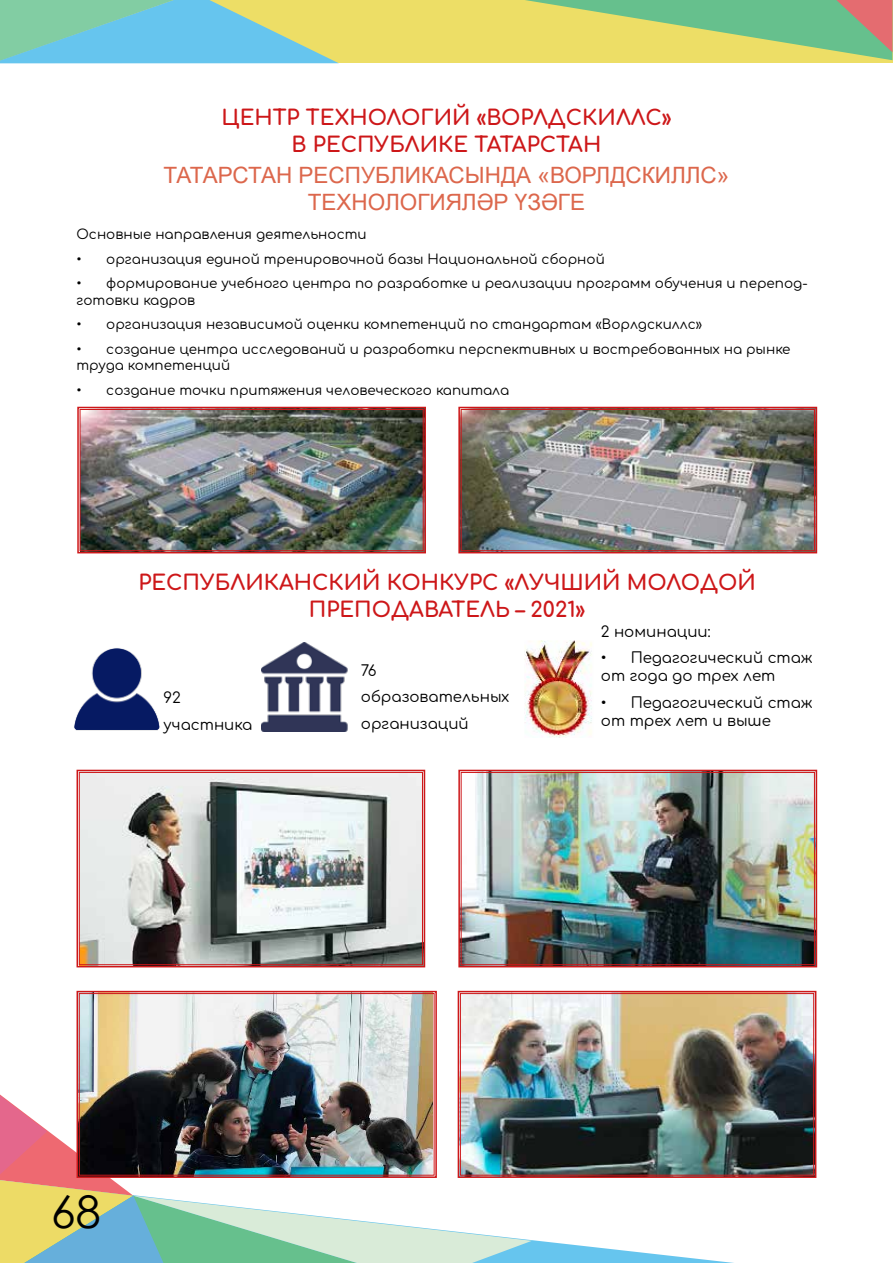
<style>
.page{position:relative;width:893px;height:1263px;background:#fff}
.page>*{position:absolute;margin:0;border:0;box-sizing:border-box;transform-origin:0 0}
.t1{font:45px "Century Gothic";color:#000}
.t2{font:22.5px/27px "Arial";color:#dc674c;text-align:center}
.t3{font:700 21px/27px "Comfortaa";color:#cd1719;text-align:center}
.t4{font:15px/26.5px "Comfortaa";color:#000}
.t5{font:13.5px/16.2px "Comfortaa";color:#000}
</style>
<div class="page">
<svg style="left:532px;top:1240px;width:202px;height:23px"></svg>
<svg style="left:0;top:1094px;width:532px;height:169px"></svg>
<div style="left:0;top:0;width:892px;height:63px;background:#edde66"></div>
<svg style="left:0;top:0;width:339px;height:64px"></svg>
<svg style="left:525px;top:0;width:367px;height:60px"></svg>
<img style="left:77px;top:406px;width:349px;height:148px">
<div style="left:80px;top:409px;width:343px;height:142px;border:1px solid #cd1719"></div>
<img style="left:458px;top:406px;width:360px;height:148px">
<div style="left:461px;top:409px;width:354px;height:142px;border:1px solid #cd1719"></div>
<svg style="left:76px;top:769px;width:350px;height:199px;background:#b5b4b2"></svg>
<div style="left:79px;top:772px;width:344px;height:193px;border:1px solid #cd1719"></div>
<img style="left:458px;top:769px;width:360px;height:199px">
<div style="left:461px;top:772px;width:354px;height:193px;border:1px solid #cd1719"></div>
<img style="left:76px;top:990px;width:362px;height:189px">
<div style="left:79px;top:993px;width:355px;height:182px;border:1px solid #cd1719"></div>
<img style="left:457px;top:990px;width:360px;height:189px">
<div style="left:460px;top:993px;width:354px;height:182px;border:1px solid #cd1719"></div>
<img style="left:524px;top:640px;width:68px;height:98px">
<img style="left:74px;top:648px;width:86px;height:83px">
<img style="left:261px;top:642px;width:87px;height:89px">
<h3 class="t3" style="left:221px;top:101px;width:452px">ЦЕНТР ТЕХНОЛОГИЙ «ВОРЛДСКИЛЛС»<br>В РЕСПУБЛИКЕ ТАТАРСТАН</h3>
<h2 class="t2" style="left:164px;top:162px;width:567px">ТАТАРСТАН РЕСПУБЛИКАСЫНДА «ВОРЛДСКИЛЛС»<br>ТЕХНОЛОГИЯЛӘР ҮЗӘГЕ</h2>
<p class="t5" style="left:77px;top:224px;width:292px">Основные направления деятельности</p>
<p class="t5" style="left:77px;top:249px;width:530px">• организация единой тренировочной базы Национальной сборной</p>
<p class="t5" style="left:77px;top:274px;width:733px">• формирование учебного центра по разработке и реализации программ обучения и перепод&shy;готовки кадров</p>
<p class="t5" style="left:77px;top:315px;width:627px">• организация независимой оценки компетенций по стандартам «Ворлдскиллс»</p>
<p class="t5" style="left:77px;top:339px;width:715px">• создание центра исследований и разработки перспективных и востребованных на рынке труда компетенций</p>
<p class="t5" style="left:77px;top:380px;width:434px">• создание точки притяжения человеческого капитала</p>
<h3 class="t3" style="left:138px;top:567px;width:619px">РЕСПУБЛИКАНСКИЙ КОНКУРС «ЛУЧШИЙ МОЛОДОЙ<br>ПРЕПОДАВАТЕЛЬ – 2021»</h3>
<p class="t4" style="left:164px;top:682px;width:90px">92 участника</p>
<p class="t4" style="left:361px;top:655px;width:150px">76 образовательных организаций</p>
<p class="t4" style="left:601px;top:616px;width:111px">2 номинации:</p>
<p class="t4" style="left:601px;top:647px;width:213px;line-height:18px">• Педагогический стаж от года до трех лет</p>
<p class="t4" style="left:601px;top:691px;width:213px;line-height:18px">• Педагогический стаж от трех лет и выше</p>
<h1 class="t1" style="left:51px;top:1180px;width:51px">68</h1>
</div>
